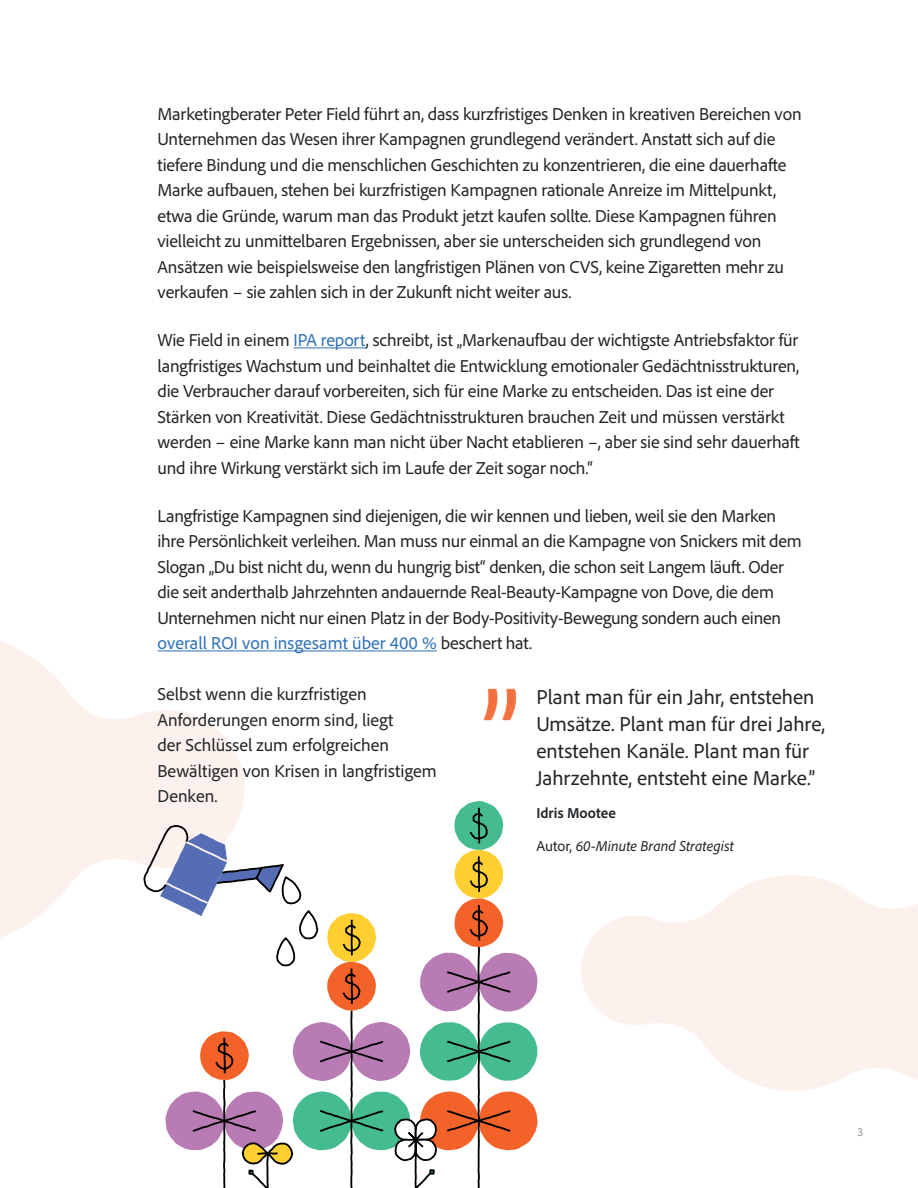
<style>
.page{position:relative;width:918px;height:1188px;background:#fff}
.page>*{position:absolute;margin:0;border:0;box-sizing:border-box;transform-origin:0 0}
.t1{font:21px/27px "Adobe Clean";color:#212528}
.t2{font:18px/25.5px "Adobe Clean";letter-spacing:-.01em;color:#212528}
.t3{font:italic 15px "Adobe Clean";letter-spacing:.005em;color:#212528}
.t4{font:700 15px "Adobe Clean";letter-spacing:.005em;color:#212528}
.t5{font:12px "Adobe Clean";color:#939698}
.s1{color:#2d70b9}
.s2{font-style:normal}
</style>
<div class="page">
<svg style="left:0;top:641px;width:245px;height:297px;fill:#fdf1ee"></svg>
<hr style="left:293px;top:347px;width:73px;height:1px;background:#2d70b9">
<hr style="left:158px;top:650px;width:279px;height:1px;background:#2d70b9">
<svg style="left:581px;top:875px;width:337px;height:216px;fill:#fdf1ee"></svg>
<svg style="left:143px;top:801px;width:395px;height:387px"></svg>
<img style="left:483px;top:688px;width:34px;height:33px">
<p class="t2" style="left:158px;top:100px;width:646px">Marketingberater Peter Field führt an, dass kurzfristiges Denken in kreativen Bereichen von Unternehmen das Wesen ihrer Kampagnen grundlegend verändert. Anstatt sich auf die tiefere Bindung und die menschlichen Geschichten zu konzentrieren, die eine dauerhafte Marke aufbauen, stehen bei kurzfristigen Kampagnen rationale Anreize im Mittelpunkt, etwa die Gründe, warum man das Produkt jetzt kaufen sollte. Diese Kampagnen führen vielleicht zu unmittelbaren Ergebnissen, aber sie unterscheiden sich grundlegend von Ansätzen wie beispielsweise den langfristigen Plänen von CVS, keine Zigaretten mehr zu verkaufen – sie zahlen sich in der Zukunft nicht weiter aus.</p>
<p class="t2" style="left:158px;top:327px;width:644px">Wie Field in einem <span class="s1">IPA report</span>, schreibt, ist „Markenaufbau der wichtigste Antriebsfaktor für langfristiges Wachstum und beinhaltet die Entwicklung emotionaler Gedächtnisstrukturen, die Verbraucher darauf vorbereiten, sich für eine Marke zu entscheiden. Das ist eine der Stärken von Kreativität. Diese Gedächtnisstrukturen brauchen Zeit und müssen verstärkt werden – eine Marke kann man nicht über Nacht etablieren –, aber sie sind sehr dauerhaft und ihre Wirkung verstärkt sich im Laufe der Zeit sogar noch.“</p>
<p class="t2" style="left:158px;top:502px;width:646px">Langfristige Kampagnen sind diejenigen, die wir kennen und lieben, weil sie den Marken ihre Persönlichkeit verleihen. Man muss nur einmal an die Kampagne von Snickers mit dem Slogan „Du bist nicht du, wenn du hungrig bist“ denken, die schon seit Langem läuft. Oder die seit anderthalb Jahrzehnten andauernde Real-Beauty-Kampagne von Dove, die dem Unternehmen nicht nur einen Platz in der Body-Positivity-Bewegung sondern auch einen <span class="s1">overall ROI von insgesamt über 400 %</span> beschert hat.</p>
<p class="t2" style="left:158px;top:681px;width:281px">Selbst wenn die kurzfristigen<br>Anforderungen enorm sind, liegt<br>der Schlüssel zum erfolgreichen<br>Bewältigen von Krisen in langfristigem<br>Denken.</p>
<p class="t1" style="left:536px;top:683px;width:290px">Plant man für ein Jahr, entstehen Umsätze. Plant man für drei Jahre, entstehen Kanäle. Plant man für Jahrzehnte, entsteht eine Marke.”</p>
<p class="t4" style="left:536px;top:803px;width:81px">Idris Mootee</p>
<p class="t3" style="left:536px;top:836px;width:199px"><span class="s2">Autor,</span> 60-Minute Brand Strategist</p>
<p class="t5" style="left:857px;top:1124px;width:7px">3</p>
</div>
